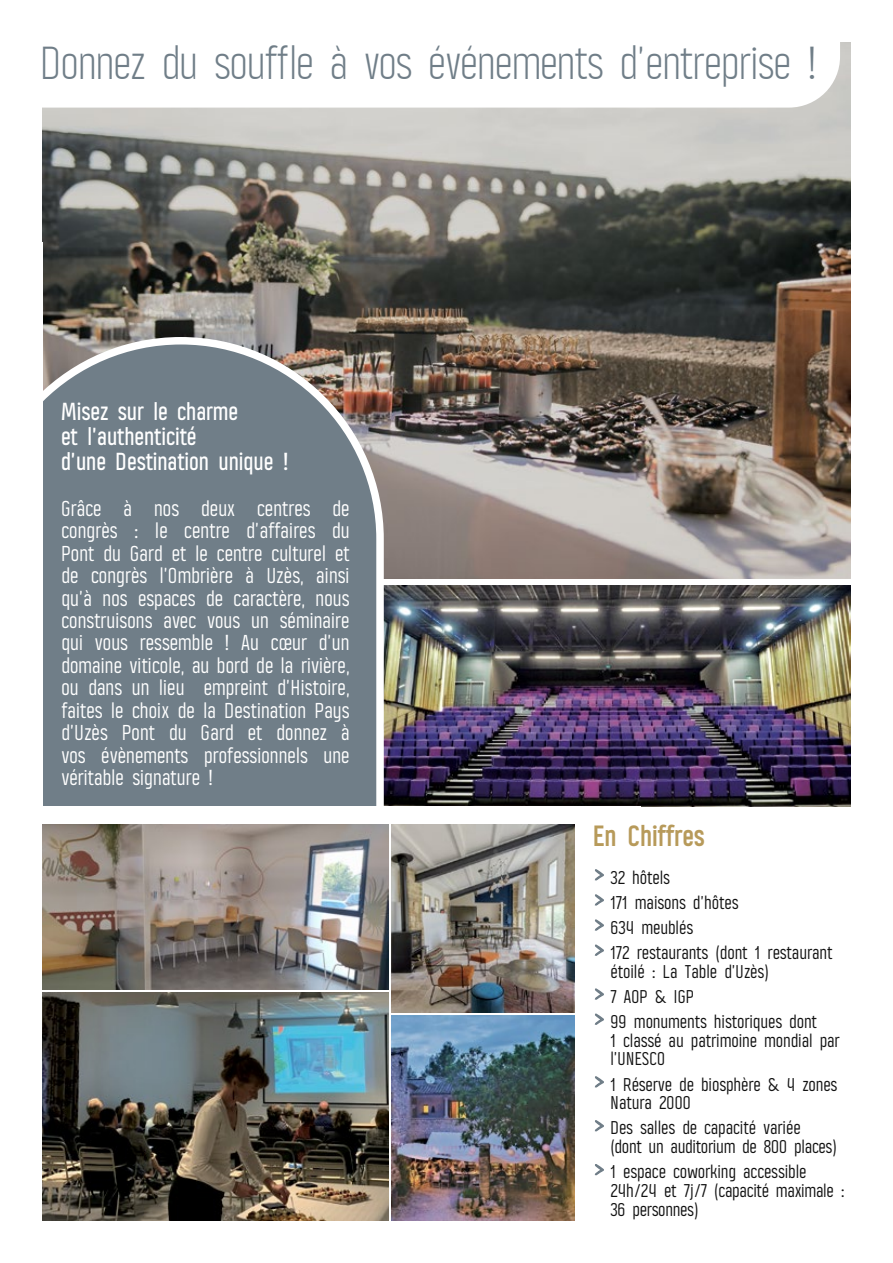
<style>
.page{position:relative;width:893px;height:1263px;background:#fff}
.page>*{position:absolute;margin:0;border:0;box-sizing:border-box;transform-origin:0 0}
.t1{font:300 45px "Alasar";letter-spacing:-.025em;color:#707e88}
.t2{font:700 28.5px "Alasar";color:#b79a5a}
.t3{font:500 24px/25.5px "Alasar";color:#fff}
.t4{font:21px/22.5px "Alasar";color:#fff;text-align:justify}
.t5{font:18px/18.8px "Alasar";color:#121212}
</style>
<div class="page">
<img style="left:388px;top:585px;width:462px;height:221px">
<img style="left:43px;top:43px;width:807px;height:535px">
<svg style="left:43px;top:333px;width:345px;height:473px;background:#77828a"></svg>
<svg style="left:42px;top:43px;width:798px;height:65px"></svg>
<img style="left:43px;top:825px;width:345px;height:165px">
<svg style="left:595px;top:869px;width:9px;height:12px"></svg>
<svg style="left:594px;top:894px;width:10px;height:12px"></svg>
<svg style="left:594px;top:919px;width:10px;height:12px"></svg>
<svg style="left:594px;top:944px;width:10px;height:12px"></svg>
<svg style="left:594px;top:988px;width:10px;height:12px"></svg>
<svg style="left:594px;top:1013px;width:10px;height:12px"></svg>
<svg style="left:595px;top:1076px;width:9px;height:12px"></svg>
<svg style="left:594px;top:1120px;width:10px;height:12px"></svg>
<svg style="left:594px;top:1164px;width:10px;height:12px"></svg>
<img style="left:391px;top:825px;width:184px;height:187px">
<img style="left:43px;top:993px;width:345px;height:227px">
<img style="left:391px;top:1016px;width:184px;height:204px">
<h1 class="t1" style="left:43px;top:37px;width:778px">Donnez du souffle à vos événements d’entreprise !</h1>
<p class="t3" style="left:62px;top:397px;width:229px">Misez sur le charme<br>et l’authenticité<br>d’une Destination unique !</p>
<p class="t4" style="left:62px;top:496px;width:290px">Grâce à nos deux centres de congrès : le centre d’affaires du Pont du Gard et le centre culturel et de congrès l'Ombrière à Uzès, ainsi qu’à nos espaces de caractère, nous construisons avec vous un séminaire qui vous ressemble ! Au cœur d’un domaine viticole, au bord de la rivière, ou dans un lieu empreint d’Histoire, faites le choix de la Destination Pays d’Uzès Pont du Gard et donnez à vos évènements professionnels une véritable signature !</p>
<h2 class="t2" style="left:595px;top:818px;width:113px">En Chiffres</h2>
<p class="t5" style="left:611px;top:864px;width:223px;line-height:25.2px">32 hôtels<br>171 maisons d’hôtes<br>634 meublés<br>172 restaurants (dont 1 restaurant</p>
<p class="t5" style="left:611px;top:958px;width:208px;line-height:25px">étoilé : La Table d’Uzès)<br>7 AOP &amp; IGP<br>99 monuments historiques dont</p>
<p class="t5" style="left:611px;top:1030px;width:231px">1 classé au patrimoine mondial par l'UNESCO</p>
<p class="t5" style="left:611px;top:1074px;width:228px">1 Réserve de biosphère &amp; 4 zones<br>Natura 2000</p>
<p class="t5" style="left:611px;top:1118px;width:228px">Des salles de capacité variée<br>(dont un auditorium de 800 places)</p>
<p class="t5" style="left:611px;top:1162px;width:236px">1 espace coworking accessible<br>24h/24 et 7j/7 (capacité maximale :<br>36 personnes)</p>
</div>
